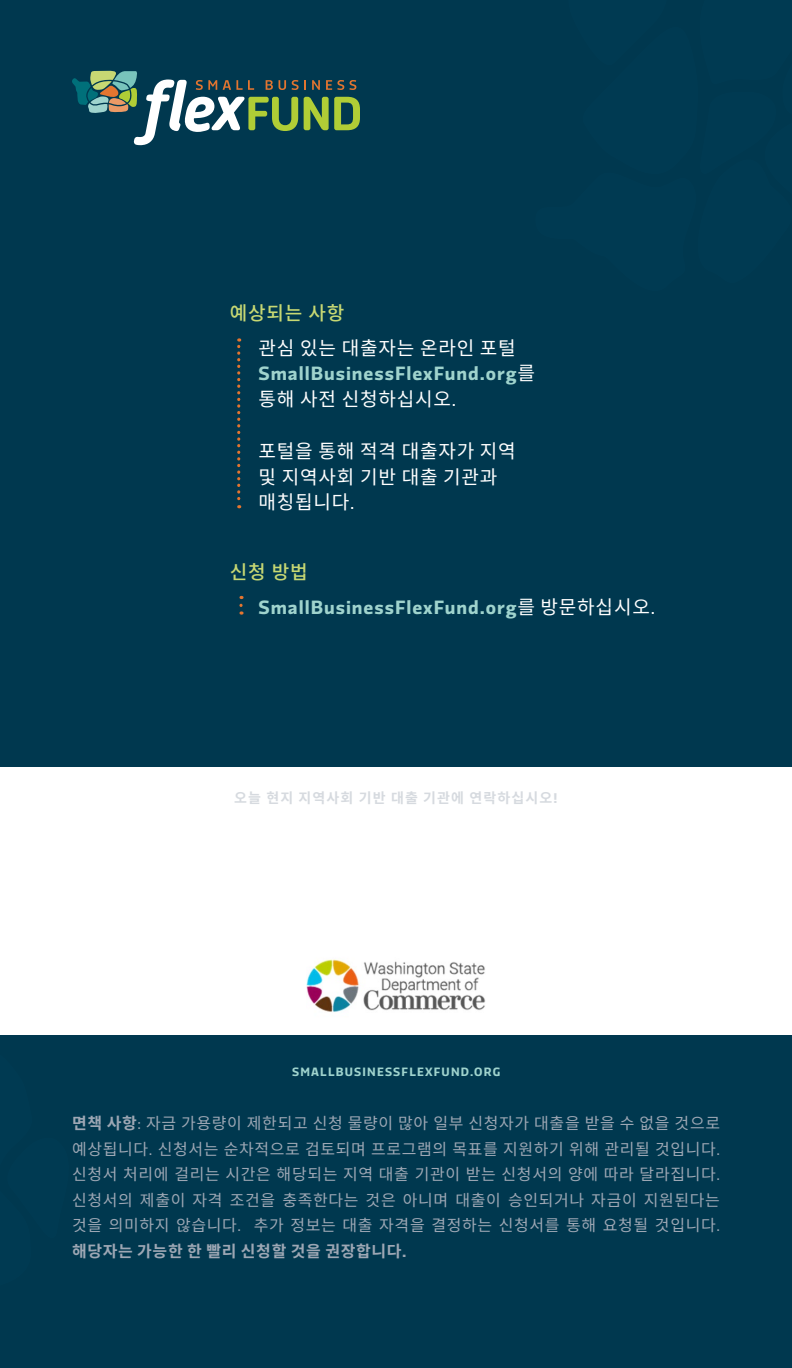
<style>
.page{position:relative;width:792px;height:1368px;background:#00384f}
.page>*{position:absolute;margin:0;border:0;box-sizing:border-box;transform-origin:0 0}
.t1{font:700 19.2px "Divenire";letter-spacing:.05em;color:#9fd3cd}
.t2{font:19.2px/25.4px "Noto Sans CJ Kkr";letter-spacing:.04em;color:#fff}
.t3{font:500 19.2px "Noto Sans CJ Kkr";letter-spacing:.04em;color:#c7d873}
.t4{font:16px/25.4px "Noto Sans CJ Kkr";letter-spacing:.04em;color:#9da7b4;text-align:justify}
.t5{font:700 14px "Noto Sans CJ Kkr";letter-spacing:.08em;color:#d6dadf}
.t6{font:700 12px "Divenire";letter-spacing:.1em;color:#9fd3cd}
.s1{font-family:"Noto Sans CJ Kkr";font-weight:400;color:#fff}
.s2{font-family:"Divenire"}
.s3{font-weight:400;color:#fff}
.s4{font-weight:700}
.s5{font-family:"Divenire";font-weight:700}
</style>
<div class="page">
<svg style="left:237px;top:338px;width:3px;height:170px"></svg>
<svg style="left:239px;top:605px;width:4px;height:10px"></svg>
<svg style="left:72px;top:71px;width:288px;height:74px"></svg>
<div style="left:0;top:767px;width:792px;height:267px;background:#fff"></div>
<img style="left:307px;top:959px;width:178px;height:53px">
<p class="t3" style="left:230px;top:302px;width:116px">예상되는 사항</p>
<p class="t2" style="left:259px;top:335px;width:259px">관심 있는 대출자는 온라인 포털</p>
<p class="t1" style="left:259px;top:359px;width:278px">SmallBusinessFlexFund.org<span class="s1">를</span></p>
<p class="t2" style="left:259px;top:386px;width:199px">통해 사전 신청하십시오<span class="s2">.</span></p>
<p class="t2" style="left:259px;top:439px;width:259px">포털을 통해 적격 대출자가 지역 및 지역사회 기반 대출 기관과 매칭됩니다<span class="s2">.</span></p>
<p class="t3" style="left:230px;top:561px;width:79px">신청 방법</p>
<p class="t1" style="left:259px;top:593px;width:398px">SmallBusinessFlexFund.org<span class="s1">를 방문하십시오</span><span class="s3">.</span></p>
<p class="t5" style="left:234px;top:790px;width:325px">오늘 현지 지역사회 기반 대출 기관에 연락하십시오<span class="s2">!</span></p>
<p class="t6" style="left:292px;top:1063px;width:210px">SMALLBUSINESSFLEXFUND.ORG</p>
<p class="t4" style="left:72px;top:1111px;width:650px"><span class="s4">면책 사항</span><span class="s2">:</span> 자금 가용량이 제한되고 신청 물량이 많아 일부 신청자가 대출을 받을 수 없을 것으로 예상됩니다<span class="s2">.</span> 신청서는 순차적으로 검토되며 프로그램의 목표를 지원하기 위해 관리될 것입니다<span class="s2">. </span>신청서 처리에 걸리는 시간은 해당되는 지역 대출 기관이 받는 신청서의 양에 따라 달라집니다<span class="s2">. </span>신청서의 제출이 자격 조건을 충족한다는 것은 아니며 대출이 승인되거나 자금이 지원된다는 것을 의미하지 않습니다<span class="s2">.</span> 추가 정보는 대출 자격을 결정하는 신청서를 통해 요청될 것입니다<span class="s2">. </span><span class="s4">해당자는 가능한 한 빨리 신청할 것을 권장합니다</span><span class="s5">.</span></p>
</div>
